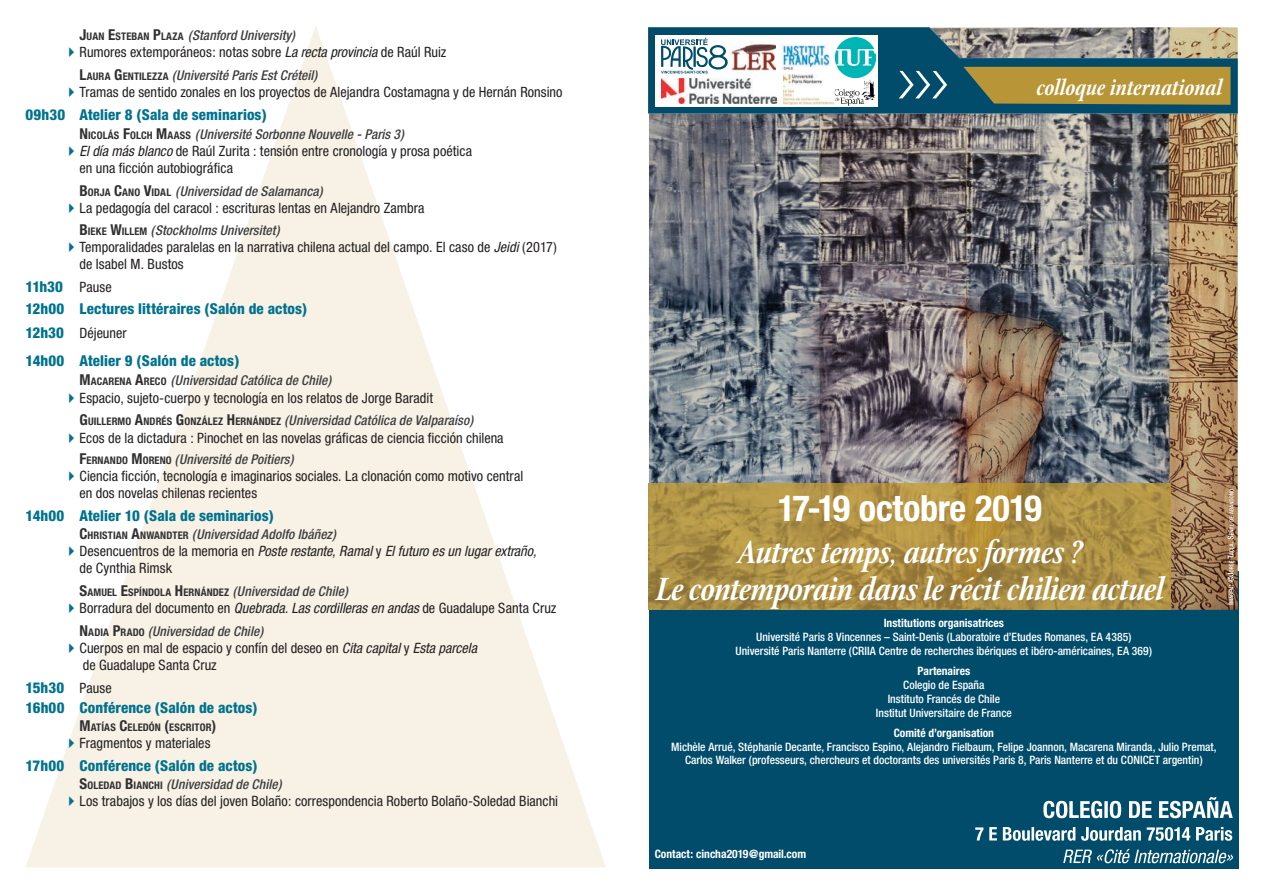
<style>
.page{position:relative;width:1263px;height:893px;background:#fff}
.page>*{position:absolute;margin:0;border:0;box-sizing:border-box;transform-origin:0 0}
.t1{font:700 condensed 36.15px "Helvetica Neue";letter-spacing:-.01em;color:#fff}
.t2{font:italic 600 34.8px/37.5px "Stone Print";letter-spacing:-.02em;color:#fff;text-align:center}
.t3{font:italic 600 23.85px "Stone Print";letter-spacing:-.005em;color:#fff}
.t4{font:800 condensed 15px/22.2px "Helvetica Neue";letter-spacing:.005em;color:#01728e}
.t5{font:condensed 14.25px/17.1px "Helvetica Neue";letter-spacing:.005em;color:#231f20}
.t6{font:italic condensed 14.25px/17.1px "Helvetica Neue";color:#231f20}
.t7{font:italic 500 condensed 13.5px "Helvetica Neue";letter-spacing:.005em;color:#3e3e3f}
.t8{font:500 condensed 11.55px/14px "Helvetica Neue";letter-spacing:-.005em;color:#fff;text-align:center}
.t9{font:700 condensed 11.55px "Helvetica Neue";color:#fff}
.t10{font:700 condensed 10.5px "Helvetica Neue";letter-spacing:.01em;color:#312f30}
.s1{font-weight:700;font-style:normal;font-size:15px;color:#312f30}
.s2{font-weight:700;font-style:normal;font-size:10.5px;color:#312f30}
.s3{font-style:italic}
.s4{font-weight:400;font-size:14.25px;color:#231f20}
.s5{font-weight:800;font-size:15px;color:#01728e}
.s6{font-style:normal}
.s7{font-size:15px}
.s8{font-weight:500;font-style:italic;font-size:13.5px;color:#3e3e3f}
</style>
<div class="page">
<svg style="left:26px;top:26px;width:580px;height:841px;fill:#f7f2e5"></svg>
<div style="left:649px;top:571px;width:589px;height:298px;background:#004c6a"></div>
<img style="left:649px;top:113px;width:589px;height:497px">
<svg style="left:648px;top:27px;width:590px;height:86px;background:#426c79"></svg>
<svg style="left:899px;top:71px;width:48px;height:27px"></svg>
<svg style="left:963px;top:67px;width:267px;height:38px;background:#a98f3b"></svg>
<img style="left:649px;top:484px;width:522px;height:126px">
<svg style="left:1227px;top:489px;width:6px;height:115px"></svg>
<div style="left:655px;top:36px;width:222px;height:71px;background:#fff"></div>
<img style="left:661px;top:78px;width:116px;height:25px">
<img style="left:730px;top:42px;width:46px;height:29px">
<svg style="left:661px;top:38px;width:67px;height:36px"></svg>
<img style="left:835px;top:37px;width:41px;height:40px">
<img style="left:783px;top:75px;width:51px;height:29px">
<img style="left:782px;top:44px;width:48px;height:26px">
<img style="left:835px;top:80px;width:40px;height:26px">
<svg style="left:1063px;top:849px;width:170px;height:14px"></svg>
<svg style="left:975px;top:827px;width:257px;height:14px"></svg>
<svg style="left:1043px;top:797px;width:190px;height:21px"></svg>
<svg style="left:69px;top:47px;width:5px;height:10px"></svg>
<svg style="left:69px;top:87px;width:5px;height:10px"></svg>
<svg style="left:69px;top:146px;width:5px;height:10px"></svg>
<svg style="left:69px;top:203px;width:5px;height:10px"></svg>
<svg style="left:69px;top:242px;width:5px;height:10px"></svg>
<svg style="left:69px;top:393px;width:5px;height:10px"></svg>
<svg style="left:69px;top:433px;width:5px;height:10px"></svg>
<svg style="left:69px;top:471px;width:5px;height:10px"></svg>
<svg style="left:69px;top:546px;width:5px;height:10px"></svg>
<svg style="left:69px;top:603px;width:5px;height:10px"></svg>
<svg style="left:69px;top:643px;width:5px;height:10px"></svg>
<svg style="left:69px;top:738px;width:5px;height:10px"></svg>
<svg style="left:69px;top:796px;width:5px;height:10px"></svg>
<p class="t7" style="left:80px;top:27px;width:217px"><span class="s1">J</span><span class="s2">UAN</span> <span class="s1">E</span><span class="s2">STEBAN</span> <span class="s1">P</span><span class="s2">LAZA</span> (Stanford University)</p>
<p class="t5" style="left:80px;top:43px;width:368px">Rumores extemporáneos: notas sobre <span class="s3">La recta provincia</span> de Raúl Ruiz</p>
<p class="t7" style="left:80px;top:67px;width:239px"><span class="s1">L</span><span class="s2">AURA</span> <span class="s1">G</span><span class="s2">ENTILEZZA</span> (Université Paris Est Créteil)</p>
<p class="t5" style="left:80px;top:83px;width:484px">Tramas de sentido zonales en los proyectos de Alejandra Costamagna y de Hernán Ronsino</p>
<p class="t4" style="left:26px;top:103px;width:243px">09h30 Atelier 8 (Sala de seminarios)</p>
<p class="t7" style="left:80px;top:126px;width:326px"><span class="s1">N</span><span class="s2">ICOLÁS</span> <span class="s1">F</span><span class="s2">OLCH</span> <span class="s1">M</span><span class="s2">AASS</span> (Université Sorbonne Nouvelle - Paris 3)</p>
<p class="t5" style="left:80px;top:143px;width:394px"><span class="s3">El día más blanco</span> de Raúl Zurita : tensión entre cronología y prosa poética en una ficción autobiográfica</p>
<p class="t7" style="left:80px;top:183px;width:245px"><span class="s1">B</span><span class="s2">ORJA</span> <span class="s1">C</span><span class="s2">ANO</span> <span class="s1">V</span><span class="s2">IDAL</span> (Universidad de Salamanca)</p>
<p class="t5" style="left:80px;top:200px;width:346px">La pedagogía del caracol : escrituras lentas en Alejandro Zambra</p>
<p class="t7" style="left:80px;top:222px;width:201px"><span class="s1">B</span><span class="s2">IEKE</span> <span class="s1">W</span><span class="s2">ILLEM</span> (Stockholms Universitet)</p>
<p class="t5" style="left:80px;top:238px;width:479px">Temporalidades paralelas en la narrativa chilena actual del campo. El caso de <span class="s3">Jeidi</span> (2017) de Isabel M. Bustos</p>
<p class="t4" style="left:26px;top:275px;width:283px">11h30 <span class="s4">Pause<br></span>12h00 Lectures littéraires (Salón de actos)</p>
<p class="t5" style="left:26px;top:324px;width:103px"><span class="s5">12h30</span> Déjeuner</p>
<p class="t4" style="left:26px;top:349px;width:215px">14h00 Atelier 9 (Salón de actos)</p>
<p class="t7" style="left:80px;top:373px;width:253px"><span class="s1">M</span><span class="s2">ACARENA</span> <span class="s1">A</span><span class="s2">RECO</span> (Universidad Católica de Chile)</p>
<p class="t5" style="left:80px;top:389px;width:355px">Espacio, sujeto-cuerpo y tecnología en los relatos de Jorge Baradit</p>
<p class="t7" style="left:80px;top:413px;width:395px"><span class="s1">G</span><span class="s2">UILLERMO</span> <span class="s1">A</span><span class="s2">NDRÉS</span> <span class="s1">G</span><span class="s2">ONZÁLEZ</span> <span class="s1">H</span><span class="s2">ERNÁNDEZ</span> (Universidad Católica de Valparaíso)</p>
<p class="t5" style="left:80px;top:429px;width:426px">Ecos de la dictadura : Pinochet en las novelas gráficas de ciencia ficción chilena</p>
<p class="t7" style="left:80px;top:451px;width:216px"><span class="s1">F</span><span class="s2">ERNANDO</span> <span class="s1">M</span><span class="s2">ORENO</span> (Université de Poitiers)</p>
<p class="t5" style="left:80px;top:467px;width:445px">Ciencia ficción, tecnología e imaginarios sociales. La clonación como motivo central en dos novelas chilenas recientes</p>
<p class="t4" style="left:26px;top:504px;width:250px">14h00 Atelier 10 (Sala de seminarios)</p>
<p class="t7" style="left:80px;top:526px;width:258px"><span class="s1">C</span><span class="s2">HRISTIAN</span> <span class="s1">A</span><span class="s2">NWANDTER</span> (Universidad Adolfo Ibáñez)</p>
<p class="t6" style="left:80px;top:542px;width:459px"><span class="s6">Desencuentros de la memoria en</span> Poste restante, Ramal <span class="s6">y</span> El futuro es un lugar extraño, <span class="s6">de Cynthia Rimsk</span></p>
<p class="t10" style="left:80px;top:586px;width:270px"><span class="s7">S</span>AMUEL <span class="s7">E</span>SPÍNDOLA <span class="s7">H</span>ERNÁNDEZ <span class="s8">(Universidad de Chile)</span></p>
<p class="t5" style="left:80px;top:600px;width:478px">Borradura del documento en <span class="s3">Quebrada. Las cordilleras en andas</span> de Guadalupe Santa Cruz</p>
<p class="t7" style="left:80px;top:623px;width:185px"><span class="s1">N</span><span class="s2">ADIA</span> <span class="s1">P</span><span class="s2">RADO</span> (Universidad de Chile)</p>
<p class="t5" style="left:80px;top:640px;width:399px">Cuerpos en mal de espacio y confín del deseo en <span class="s3">Cita capital</span> y <span class="s3">Esta parcela </span>de Guadalupe Santa Cruz</p>
<p class="t4" style="left:26px;top:678px;width:234px;line-height:19.5px">15h30 <span class="s4">Pause<br></span>16h00 Conférence (Salón de actos)</p>
<p class="t10" style="left:80px;top:721px;width:138px"><span class="s7">M</span>ATÍAS <span class="s7">C</span>ELEDÓN <span class="s7">(</span>ESCRITOR<span class="s7">)</span></p>
<p class="t5" style="left:80px;top:734px;width:132px">Fragmentos y materiales</p>
<p class="t4" style="left:26px;top:754px;width:234px">17h00 Conférence (Salón de actos)</p>
<p class="t7" style="left:80px;top:776px;width:204px"><span class="s1">S</span><span class="s2">OLEDAD</span> <span class="s1">B</span><span class="s2">IANCHI</span> (Universidad de Chile)</p>
<p class="t5" style="left:80px;top:792px;width:480px">Los trabajos y los días del joven Bolaño: correspondencia Roberto Bolaño-Soledad Bianchi</p>
<h3 class="t3" style="left:1036px;top:73px;width:187px">colloque international</h3>
<h1 class="t1" style="left:778px;top:486px;width:266px">17-19 octobre 2019</h1>
<h2 class="t2" style="left:656px;top:533px;width:510px">Autres temps, autres formes ?<br>Le contemporain dans le récit chilien actuel</h2>
<p class="t9" style="left:884px;top:616px;width:122px">Institutions organisatrices</p>
<p class="t8" style="left:736px;top:630px;width:418px">Université Paris 8 Vincennes – Saint-Denis (Laboratoire d’Etudes Romanes, EA 4385)<br>Université Paris Nanterre (CRIIA Centre de recherches ibériques et ibéro-américaines, EA 369)</p>
<p class="t9" style="left:917px;top:664px;width:54px">Partenaires</p>
<p class="t8" style="left:876px;top:678px;width:137px">Colegio de España<br>Instituto Francés de Chile<br>Institut Universitaire de France</p>
<p class="t9" style="left:894px;top:726px;width:102px">Comité d’organisation</p>
<p class="t8" style="left:671px;top:739px;width:547px">Michèle Arrué, Stéphanie Decante, Francisco Espino, Alejandro Fielbaum, Felipe Joannon, Macarena Miranda, Julio Premat,<br>Carlos Walker (professeurs, chercheurs et doctorants des universités Paris 8, Paris Nanterre et du CONICET argentin)</p>
<p class="t9" style="left:655px;top:847px;width:153px">Contact: cincha2019@gmail.com</p>
</div>
